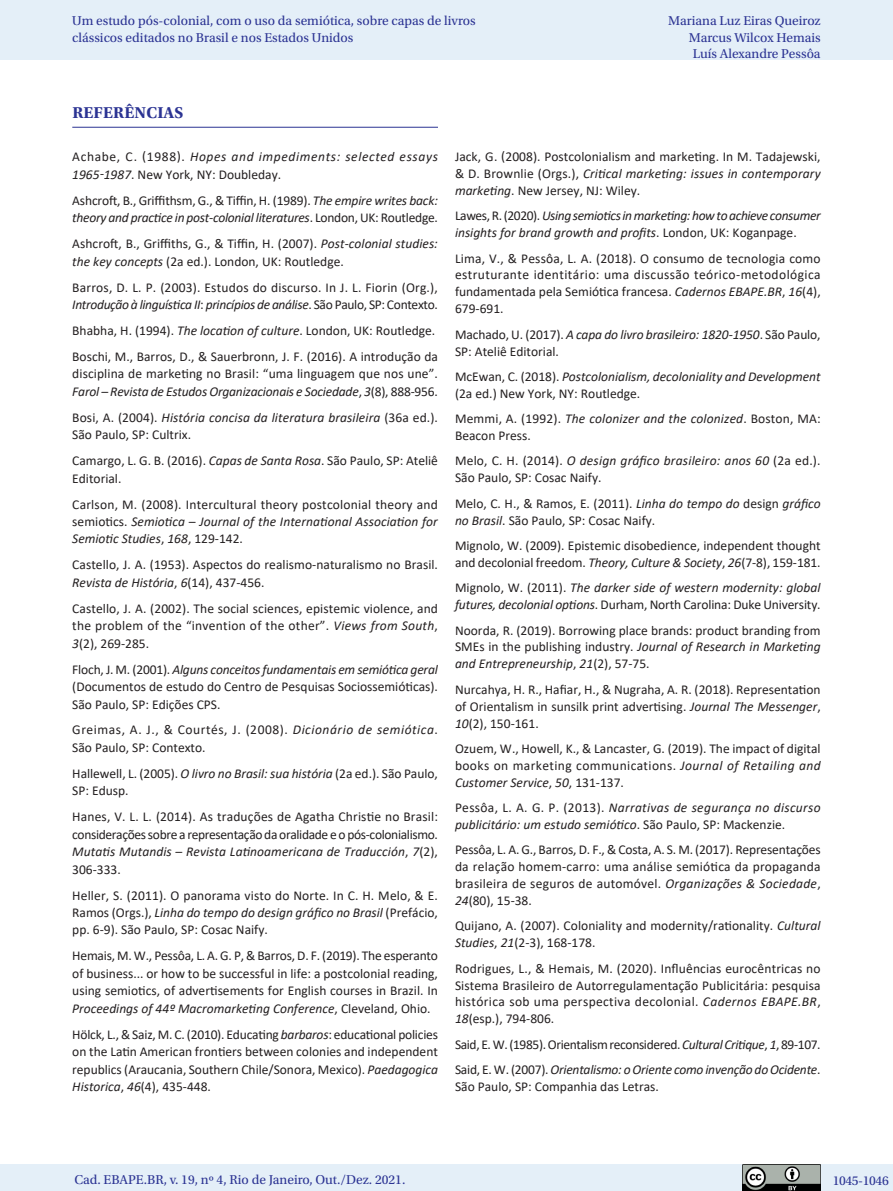
<style>
.page{position:relative;width:893px;height:1191px;background:#fff}
.page>*{position:absolute;margin:0;border:0;box-sizing:border-box;transform-origin:0 0}
._07_1_sub_1{font:700 16.5px "Utopia Std";letter-spacing:.01em;color:#2b3393}
.Referencias{font:13.5px/17.4px "Calibri";color:#231f20}
.t1{font:13.5px/16.5px "Utopia Std";color:#2b3393}
.Referencias-2{font:italic 13.5px/17px "Calibri";letter-spacing:.005em;color:#231f20}
.Referencias-3{font:italic 13.5px/17px "Calibri";letter-spacing:-.03em;color:#231f20}
.Referencias-4{font:italic 13.5px/17px "Calibri";letter-spacing:.025em;color:#231f20}
.Referencias-5{font:italic 13.5px/17.4px "Calibri";letter-spacing:.045em;color:#231f20}
.Referencias-6{font:13.5px/17.4px "Calibri";letter-spacing:.04em;color:#231f20}
.Referencias-7{font:13.5px "Calibri";letter-spacing:-.03em;color:#231f20}
.t2{font:13.5px "Utopia Std";letter-spacing:-.03em;color:#2b3393}
.s1{font-style:normal}
.s2{font-style:italic}
</style>
<div class="page">
<div style="left:0;top:0;width:893px;height:60px;background:#e4eff8"></div>
<div style="left:0;top:1164px;width:893px;height:27px;background:#e4eff8"></div>
<img style="left:743px;top:1164px;width:78px;height:27px">
<hr style="left:72px;top:127px;width:366px;height:1px;background:#2b3393">
<p class="t1" style="left:72px;top:13px;width:405px">Um estudo pós-colonial, com o uso da semiótica, sobre capas de livros clássicos editados no Brasil e nos Estados Unidos</p>
<p class="t1" style="left:689px;top:13px;width:133px;text-align:justify;text-indent:-21px">Mariana Luz Eiras Queiroz Marcus Wilcox Hemais Luís Alexandre Pessôa</p>
<p class="_07_1_sub_1" style="left:72px;top:103px;width:113px">REFERÊNCIAS</p>
<p class="Referencias-5" style="left:72px;top:148px;width:367px"><span class="s1">Achabe, C. (1988).</span> Hopes and impediments: selected essays<br>1965-1987<span class="s1">. New York, NY: Doubleday.</span></p>
<p class="Referencias" style="left:72px;top:191px;width:367px">Ashcroft, B., Griffithsm, G., &amp; Tiffin, H. (1989). <span class="s2">The empire writes back: theory and practice in post-colonial literatures</span>. London, UK: Routledge.</p>
<p class="Referencias" style="left:72px;top:235px;width:367px">Ashcroft, B., Griffiths, G., &amp; Tiffin, H. (2007). <span class="s2">Post-colonial studies: the key concepts</span> (2a ed.). London, UK: Routledge.</p>
<p class="Referencias" style="left:72px;top:278px;width:367px">Barros, D. L. P. (2003). Estudos do discurso. In J. L. Fiorin (Org.),<br><span class="s2">Introdução à linguística II</span>: <span class="s2">princípios de análise</span>. São Paulo, SP: Contexto.</p>
<p class="Referencias" style="left:72px;top:321px;width:365px">Bhabha, H. (1994). <span class="s2">The location of culture</span>. London, UK: Routledge.</p>
<p class="Referencias" style="left:72px;top:347px;width:367px;text-align:justify">Boschi, M., Barros, D., &amp; Sauerbronn, J. F. (2016). A introdução da disciplina de marketing no Brasil: “uma linguagem que nos une”.<br><span class="s2">Farol – Revista de Estudos Organizacionais e Sociedade</span>, <span class="s2">3</span>(8), 888-956.</p>
<p class="Referencias" style="left:72px;top:408px;width:367px">Bosi, A. (2004). <span class="s2">História concisa da literatura brasileira</span> (36a ed.).<br>São Paulo, SP: Cultrix.</p>
<p class="Referencias" style="left:72px;top:451px;width:367px">Camargo, L. G. B. (2016). <span class="s2">Capas de Santa Rosa</span>. São Paulo, SP: Ateliê<br>Editorial.</p>
<p class="Referencias" style="left:72px;top:495px;width:367px;text-align:justify">Carlson, M. (2008). Intercultural theory postcolonial theory and semiotics. <span class="s2">Semiotica – Journal of the International Association for Semiotic Studies</span>, <span class="s2">168</span>, 129-142.</p>
<p class="Referencias" style="left:72px;top:556px;width:367px">Castello, J. A. (1953). Aspectos do realismo-naturalismo no Brasil.<br><span class="s2">Revista de História</span>, <span class="s2">6</span>(14), 437-456.</p>
<p class="Referencias" style="left:72px;top:599px;width:367px;text-align:justify">Castello, J. A. (2002). The social sciences, epistemic violence, and the problem of the “invention of the other”. <span class="s2">Views from South</span>, <span class="s2">3</span>(2), 269-285.</p>
<p class="Referencias" style="left:72px;top:660px;width:367px;text-align:justify">Floch, J. M. (2001). <span class="s2">Alguns conceitos fundamentais em semiótica geral </span>(Documentos de estudo do Centro de Pesquisas Sociossemióticas).<br>São Paulo, SP: Edições CPS.</p>
<p class="Referencias-6" style="left:72px;top:721px;width:367px">Greimas, A. J., &amp; Courtés, J. (2008). <span class="s2">Dicionário de semiótica</span>.<br>São Paulo, SP: Contexto.</p>
<p class="Referencias" style="left:72px;top:764px;width:367px">Hallewell, L. (2005). <span class="s2">O livro no Brasil: sua história</span> (2a ed.). São Paulo,<br>SP: Edusp.</p>
<p class="Referencias" style="left:72px;top:807px;width:367px;text-align:justify">Hanes, V. L. L. (2014). As traduções de Agatha Christie no Brasil: considerações sobre a representação da oralidade e o pós-colonialismo.<br><span class="s2">Mutatis Mutandis – Revista Latinoamericana de Traducción</span>, <span class="s2">7</span>(2), 306-333.</p>
<p class="Referencias" style="left:72px;top:886px;width:367px;text-align:justify">Heller, S. (2011). O panorama visto do Norte. In C. H. Melo, &amp; E.<br>Ramos (Orgs.), <span class="s2">Linha do tempo do design gráfico no Brasil</span> (Prefácio, pp. 6-9). São Paulo, SP: Cosac Naify.</p>
<p class="Referencias" style="left:72px;top:947px;width:367px;text-align:justify">Hemais, M. W., Pessôa, L. A. G. P, &amp; Barros, D. F. (2019). The esperanto of business... or how to be successful in life: a postcolonial reading, using semiotics, of advertisements for English courses in Brazil. In <span class="s2">Proceedings of 44º Macromarketing Conference</span>, Cleveland, Ohio.</p>
<p class="Referencias" style="left:72px;top:1025px;width:367px;text-align:justify">Hölck, L., &amp; Saiz, M. C. (2010). Educating <span class="s2">barbaros</span>: educational policies on the Latin American frontiers between colonies and independent republics (Araucania, Southern Chile/Sonora, Mexico). <span class="s2">Paedagogica Historica</span>, <span class="s2">46</span>(4), 435-448.</p>
<p class="Referencias" style="left:455px;top:148px;width:367px;line-height:17px;text-align:justify">Jack, G. (2008). Postcolonialism and marketing. In M. Tadajewski, &amp; D. Brownlie (Orgs.), <span class="s2">Critical marketing: issues in contemporary marketing</span>. New Jersey, NJ: Wiley.</p>
<p class="Referencias-3" style="left:455px;top:207px;width:367px"><span class="s1">Lawes, R. (2020).</span> Using semiotics in marketing: how to achieve consumer insights for brand growth and profits<span class="s1">. London, UK: Koganpage.</span></p>
<p class="Referencias" style="left:455px;top:249px;width:367px;line-height:17px;text-align:justify">Lima, V., &amp; Pessôa, L. A. (2018). O consumo de tecnologia como estruturante identitário: uma discussão teórico-metodológica fundamentada pela Semiótica francesa. <span class="s2">Cadernos EBAPE.BR</span>, <span class="s2">16</span>(4), 679-691.</p>
<p class="Referencias" style="left:455px;top:325px;width:367px;line-height:17px">Machado, U. (2017). <span class="s2">A capa do livro brasileiro: 1820-1950</span>. São Paulo,<br>SP: Ateliê Editorial.</p>
<p class="Referencias" style="left:455px;top:367px;width:367px;line-height:17px">McEwan, C. (2018). <span class="s2">Postcolonialism, decoloniality and Development </span>(2a ed.) New York, NY: Routledge.</p>
<p class="Referencias" style="left:455px;top:410px;width:367px;line-height:17px">Memmi, A. (1992). <span class="s2">The colonizer and the colonized</span>. Boston, MA:<br>Beacon Press.</p>
<p class="Referencias" style="left:455px;top:452px;width:367px;line-height:17px">Melo, C. H. (2014). <span class="s2">O design gráfico brasileiro: anos 60</span> (2a ed.).<br>São Paulo, SP: Cosac Naify.</p>
<p class="Referencias" style="left:455px;top:494px;width:367px;line-height:17px">Melo, C. H., &amp; Ramos, E. (2011). <span class="s2">Linha do tempo do</span> design <span class="s2">gráfico no Brasil</span>. São Paulo, SP: Cosac Naify.</p>
<p class="Referencias" style="left:455px;top:537px;width:367px;line-height:17px">Mignolo, W. (2009). Epistemic disobedience, independent thought and decolonial freedom. <span class="s2">Theory, Culture &amp; Society</span>, <span class="s2">26</span>(7-8), 159-181.</p>
<p class="Referencias-2" style="left:455px;top:579px;width:367px"><span class="s1">Mignolo, W. (2011).</span> The darker side of western modernity: global futures, decolonial options<span class="s1">. Durham, North Carolina: Duke University.</span></p>
<p class="Referencias" style="left:455px;top:621px;width:367px;line-height:17px;text-align:justify">Noorda, R. (2019). Borrowing place brands: product branding from SMEs in the publishing industry. <span class="s2">Journal of Research in Marketing and Entrepreneurship</span>, <span class="s2">21</span>(2), 57-75.</p>
<p class="Referencias" style="left:455px;top:680px;width:367px;line-height:17px;text-align:justify">Nurcahya, H. R., Hafiar, H., &amp; Nugraha, A. R. (2018). Representation of Orientalism in sunsilk print advertising. <span class="s2">Journal The Messenger</span>, <span class="s2">10</span>(2), 150-161.</p>
<p class="Referencias" style="left:455px;top:739px;width:367px;line-height:17px;text-align:justify">Ozuem, W., Howell, K., &amp; Lancaster, G. (2019). The impact of digital books on marketing communications. <span class="s2">Journal of Retailing and Customer Service</span>, <span class="s2">50</span>, 131-137.</p>
<p class="Referencias-4" style="left:455px;top:798px;width:367px"><span class="s1">Pessôa, L. A. G. P. (2013).</span> Narrativas de segurança no discurso publicitário: um estudo semiótico<span class="s1">. São Paulo, SP: Mackenzie.</span></p>
<p class="Referencias" style="left:455px;top:841px;width:367px;line-height:17px;text-align:justify">Pessôa, L. A. G., Barros, D. F., &amp; Costa, A. S. M. (2017). Representações da relação homem-carro: uma análise semiótica da propaganda brasileira de seguros de automóvel. <span class="s2">Organizações &amp; Sociedade</span>, <span class="s2">24</span>(80), 15-38.</p>
<p class="Referencias" style="left:455px;top:917px;width:367px;line-height:17px">Quijano, A. (2007). Coloniality and modernity/rationality. <span class="s2">Cultural<br>Studies</span>, <span class="s2">21</span>(2-3), 168-178.</p>
<p class="Referencias" style="left:455px;top:959px;width:367px;line-height:17px;text-align:justify">Rodrigues, L., &amp; Hemais, M. (2020). Influências eurocêntricas no Sistema Brasileiro de Autorregulamentação Publicitária: pesquisa histórica sob uma perspectiva decolonial. <span class="s2">Cadernos EBAPE.BR</span>, <span class="s2">18</span>(esp.), 794-806.</p>
<p class="Referencias-7" style="left:455px;top:1035px;width:367px">Said, E. W. (1985). Orientalism reconsidered. <span class="s2">Cultural Critique</span>, <span class="s2">1</span>, 89-107.</p>
<p class="Referencias" style="left:455px;top:1060px;width:367px;line-height:17px">Said, E. W. (2007). <span class="s2">Orientalismo: o Oriente como invenção do Ocidente</span>.<br>São Paulo, SP: Companhia das Letras.</p>
<p class="t1" style="left:74px;top:1171px;width:333px">Cad. EBAPE.BR, v. 19, nº 4, Rio de Janeiro, Out./Dez. 2021.</p>
<p class="t2" style="left:833px;top:1173px;width:57px">1045-1046</p>
</div>
